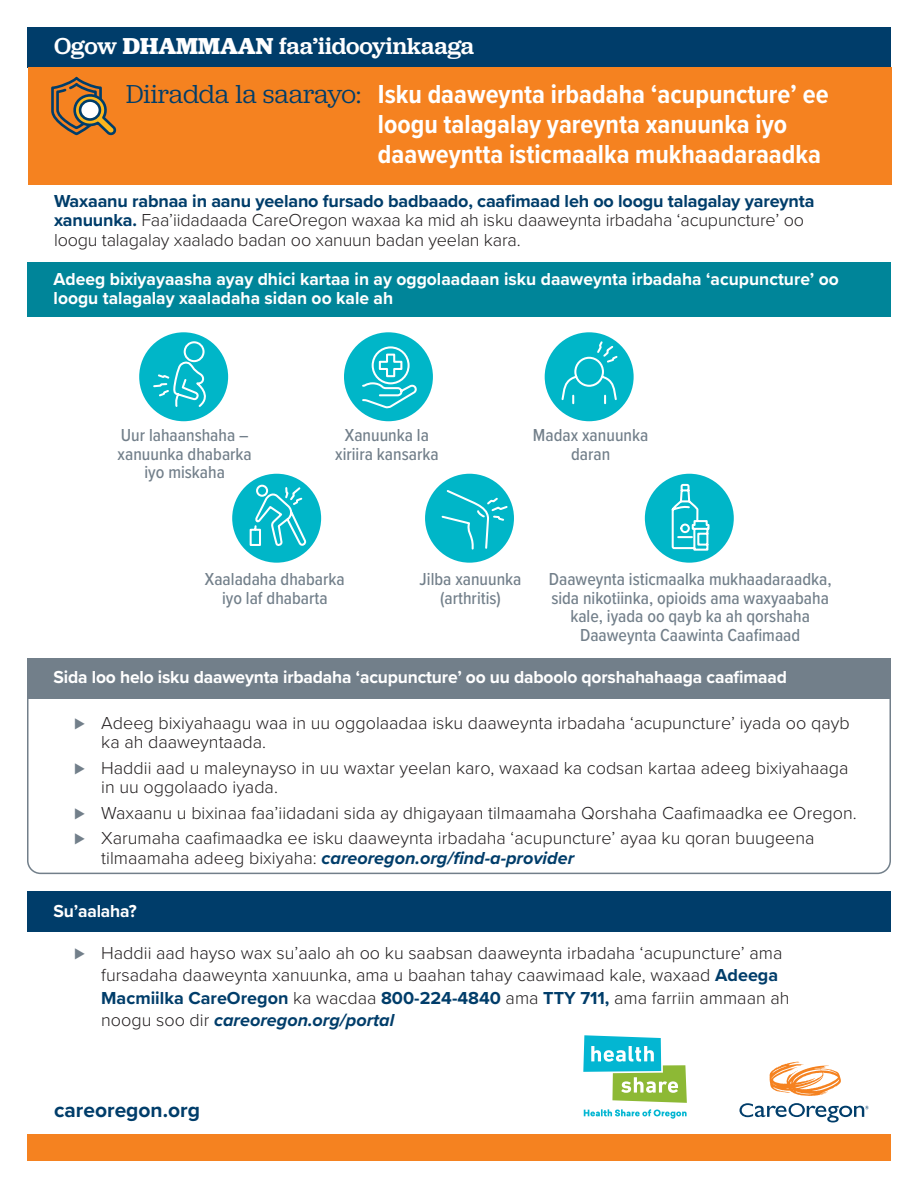
<style>
.page{position:relative;width:918px;height:1188px;background:#fff}
.page>*{position:absolute;margin:0;border:0;box-sizing:border-box;transform-origin:0 0}
.t1{font:700 27px/30px "Proxima Nova Cond";color:#fff}
.t2{font:27px "Jubilat";letter-spacing:-.005em;color:#003d6a}
.t3{font:500 24px "Jubilat";color:#fff}
.t4{font:700 21px "Proxima Nova";color:#003d6a}
.text{font:300 18px/19.5px "Proxima Nova";color:#231f20}
.P1_Bullets{font:500 18px/18.8px "Proxima Nova Cond";color:#727f8a;text-align:center}
.t5{font:700 18px/19.5px "Proxima Nova";color:#fff}
.s1{font-weight:700}
.s2{font-weight:700;color:#003d6a}
.s3{font-family:"Proxima Nova Cond";color:#727f8a}
.s4{font-weight:700;font-style:italic;color:#003d6a}
</style>
<div class="page">
<div style="left:27px;top:27px;width:864px;height:41px;background:#003d6a"></div>
<div style="left:28px;top:68px;width:864px;height:117px;background:#f58220"></div>
<div style="left:27px;top:1134px;width:864px;height:27px;background:#f58220"></div>
<svg style="left:51px;top:76px;width:66px;height:60px"></svg>
<div style="left:80px;top:101px;width:20px;height:19px;background:#fff;border-radius:50%"></div>
<div style="left:79px;top:99px;width:22px;height:22px;border:3px solid #003d6a;border-radius:50%"></div>
<div style="left:27px;top:658px;width:864px;height:40px;background:#727f8a"></div>
<div style="left:27px;top:263px;width:864px;height:54px;background:#008599"></div>
<div style="left:27px;top:892px;width:864px;height:40px;background:#003d6a"></div>
<div style="left:139px;top:332px;width:89px;height:89px;background:#00b6c8;border-radius:50%"></div>
<div style="left:344px;top:332px;width:89px;height:89px;background:#00b6c8;border-radius:50%"></div>
<svg style="left:362px;top:346px;width:57px;height:64px"></svg>
<div style="left:545px;top:332px;width:89px;height:89px;background:#00b6c8;border-radius:50%"></div>
<svg style="left:560px;top:340px;width:59px;height:65px"></svg>
<div style="left:232px;top:474px;width:89px;height:89px;background:#00b6c8;border-radius:50%"></div>
<svg style="left:249px;top:484px;width:60px;height:62px"></svg>
<div style="left:425px;top:474px;width:89px;height:89px;background:#00b6c8;border-radius:50%"></div>
<svg style="left:441px;top:488px;width:68px;height:63px"></svg>
<div style="left:645px;top:474px;width:89px;height:89px;background:#00b6c8;border-radius:50%"></div>
<svg style="left:670px;top:483px;width:41px;height:80px"></svg>
<svg style="left:152px;top:340px;width:61px;height:69px"></svg>
<svg style="left:770px;top:1062px;width:71px;height:34px"></svg>
<svg style="left:739px;top:1103px;width:130px;height:19px"></svg>
<svg style="left:584px;top:1109px;width:103px;height:10px"></svg>
<svg style="left:583px;top:1035px;width:104px;height:68px"></svg>
<p class="t3" style="left:54px;top:30px;width:421px">Ogow <span class="s1">DHAMMAAN</span> faa’iidooyinkaaga</p>
<p class="t2" style="left:126px;top:77px;width:236px">Diiradda la saarayo:</p>
<p class="t1" style="left:378px;top:78px;width:452px">Isku daaweynta irbadaha ‘acupuncture’ ee loogu talagalay yareynta xanuunka iyo daaweyntta isticmaalka mukhaadaraadka</p>
<p class="text" style="left:54px;top:190px;width:762px"><span class="s2">Waxaanu rabnaa in aanu yeelano fursado badbaado, caafimaad leh oo loogu talagalay yareynta xanuunka.</span> Faa’iidadaada CareOregon waxaa ka mid ah isku daaweynta irbadaha ‘acupuncture’ oo loogu talagalay xaalado badan oo xanuun badan yeelan kara.</p>
<p class="t5" style="left:54px;top:268px;width:787px">Adeeg bixiyayaasha ayay dhici kartaa in ay oggolaadaan isku daaweynta irbadaha ‘acupuncture’ oo loogu talagalay xaaladaha sidan oo kale ah</p>
<p class="P1_Bullets" style="left:118px;top:425px;width:136px">Uur lahaanshaha – xanuunka dhabarka iyo miskaha</p>
<p class="P1_Bullets" style="left:335px;top:425px;width:105px">Xanuunka la xiriira kansarka</p>
<p class="P1_Bullets" style="left:533px;top:425px;width:117px">Madax xanuunka daran</p>
<p class="P1_Bullets" style="left:205px;top:569px;width:141px">Xaaladaha dhabarka iyo laf dhabarta</p>
<p class="P1_Bullets" style="left:420px;top:569px;width:103px">Jilba xanuunka (arthritis)</p>
<p class="P1_Bullets" style="left:549px;top:569px;width:284px">Daaweynta isticmaalka mukhaadaraadka, sida nikotiinka, opioids ama waxyaabaha kale, iyada oo qayb ka ah qorshaha Daaweynta Caawinta Caafimaad</p>
<p class="t5" style="left:54px;top:667px;width:735px">Sida loo helo isku daaweynta irbadaha ‘acupuncture’ oo uu daboolo qorshahahaaga caafimaad</p>
<p class="text" style="left:101px;top:712px;width:750px;text-indent:-27px"><span class="s3">⊲</span> Adeeg bixiyahaagu waa in uu oggolaadaa isku daaweynta irbadaha ‘acupuncture’ iyada oo qayb ka ah daaweyntaada.</p>
<p class="text" style="left:101px;top:757px;width:749px;text-indent:-27px"><span class="s3">⊲</span> Haddii aad u maleynayso in uu waxtar yeelan karo, waxaad ka codsan kartaa adeeg bixiyahaaga in uu oggolaado iyada.</p>
<p class="text" style="left:74px;top:802px;width:784px"><span class="s3">⊲</span> Waxaanu u bixinaa faa’iidadani sida ay dhigayaan tilmaamaha Qorshaha Caafimaadka ee Oregon.</p>
<p class="text" style="left:101px;top:828px;width:715px;text-indent:-27px"><span class="s3">⊲</span> Xarumaha caafimaadka ee isku daaweynta irbadaha ‘acupuncture’ ayaa ku qoran buugeena tilmaamaha adeeg bixiyaha: <span class="s4">careoregon.org/find-a-provider</span></p>
<p class="t5" style="left:54px;top:900px;width:85px">Su’aalaha?</p>
<p class="text" style="left:101px;top:940px;width:690px;line-height:22.5px;text-indent:-27px"><span class="s3">⊲</span> Haddii aad hayso wax su’aalo ah oo ku saabsan daaweynta irbadaha ‘acupuncture’ ama fursadaha daaweynta xanuunka, ama u baahan tahay caawimaad kale, waxaad <span class="s2">Adeega Macmiilka CareOregon</span> ka wacdaa <span class="s2">800-224-4840</span> ama <span class="s2">TTY 711,</span> ama farriin ammaan ah noogu soo dir <span class="s4">careoregon.org/portal</span></p>
<p class="t4" style="left:54px;top:1095px;width:147px">careoregon.org</p>
</div>
